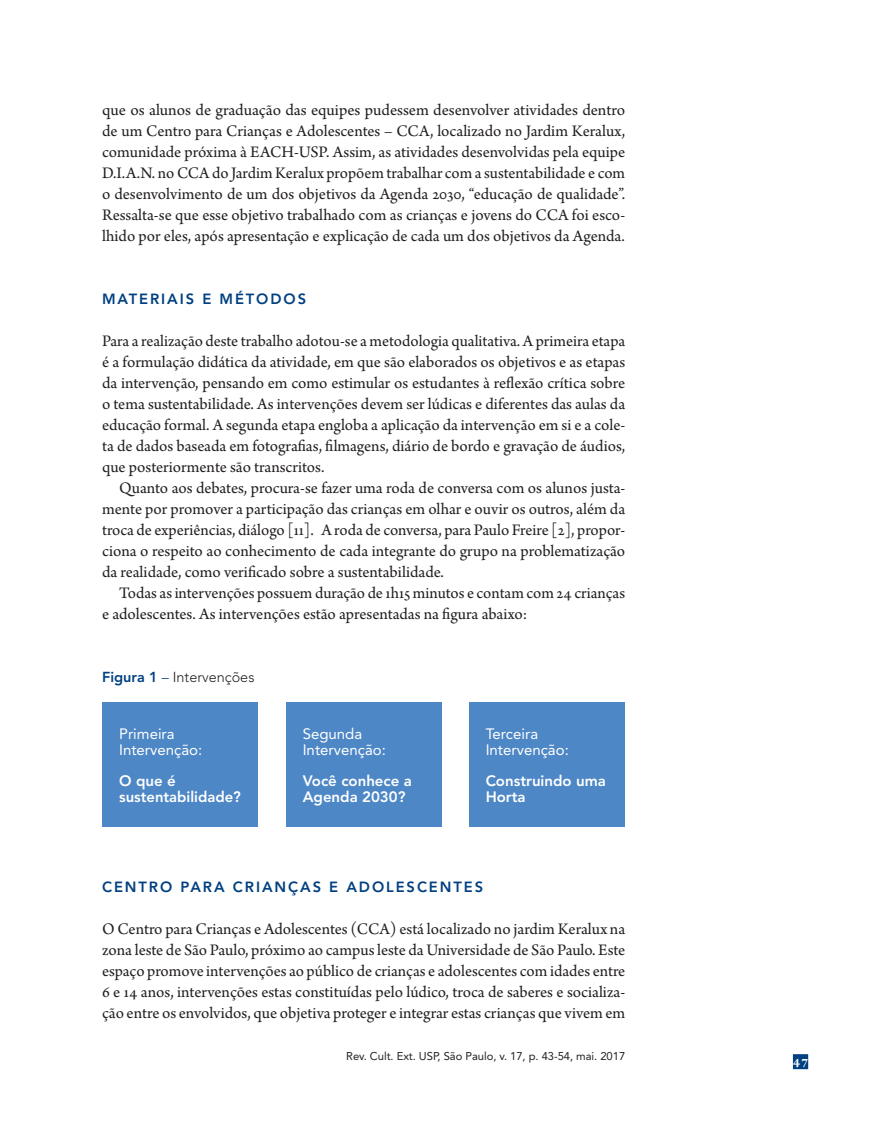
<style>
.page{position:relative;width:872px;height:1127px;background:#fff}
.page>*{position:absolute;margin:0;border:0;box-sizing:border-box;transform-origin:0 0}
.texto{font:16.95px/21px "Arno Pro";letter-spacing:-.005em;color:#231f20;text-align:justify}
.sem_recuo{font:16.95px/21px "Arno Pro";letter-spacing:-.005em;color:#231f20;text-align:justify}
.tabela_texto{font:800 15px/15.8px "Avenir LT Std";color:#fff}
.tabela_texto-2{font:15px/15.8px "Avenir LT Std";color:#fff}
.t1{font:600 15px "Arno Pro";color:#fff}
.sub_1{font:800 14.7px "Avenir LT Std";letter-spacing:.13em;color:#014081}
.titulo_tabela{font:300 14.4px "Avenir LT Std";color:#231f20}
.t2{font:11.25px "Avenir LT Std";letter-spacing:-.005em;color:#231f20}
.s1{font-weight:800;color:#014081}
.s2{color:#014081}
</style>
<div class="page">
<div style="left:793px;top:1054px;width:15px;height:15px;background:#014081"></div>
<div style="left:468px;top:703px;width:156px;height:124px;background:#4d87c6"></div>
<div style="left:286px;top:703px;width:155px;height:124px;background:#4d87c6"></div>
<div style="left:102px;top:703px;width:156px;height:124px;background:#4d87c6"></div>
<p class="texto" style="left:102px;top:100px;width:525px">que os alunos de graduação das equipes pudessem desenvolver atividades dentro de um Centro para Crianças e Adolescentes – CCA, localizado no Jardim Keralux, comunidade próxima à EACH-USP. Assim, as atividades desenvolvidas pela equipe D.I.A.N. no CCA do Jardim Keralux propõem trabalhar com a sustentabilidade e com o desenvolvimento de um dos objetivos da Agenda 2030, “educação de qualidade”.<br>Ressalta-se que esse objetivo trabalhado com as crianças e jovens do CCA foi esco&shy;lhido por eles, após apresentação e explicação de cada um dos objetivos da Agenda.</p>
<p class="sub_1" style="left:102px;top:290px;width:205px">MATERIAIS E MÉTODOS</p>
<p class="sem_recuo" style="left:102px;top:331px;width:525px">Para a realização deste trabalho adotou-se a metodologia qualitativa. A primeira etapa é a formulação didática da atividade, em que são elaborados os objetivos e as etapas da intervenção, pensando em como estimular os estudantes à reflexão crítica sobre o tema sustentabilidade. As intervenções devem ser lúdicas e diferentes das aulas da educação formal. A segunda etapa engloba a aplicação da intervenção em si e a cole&shy;ta de dados baseada em fotografias, filmagens, diário de bordo e gravação de áudios, que posteriormente são transcritos.</p>
<p class="texto" style="left:102px;top:478px;width:525px;text-indent:17px">Quanto aos debates, procura-se fazer uma roda de conversa com os alunos justa&shy;mente por promover a participação das crianças em olhar e ouvir os outros, além da troca de experiências, diálogo [11]. A roda de conversa, para Paulo Freire [2], propor&shy;ciona o respeito ao conhecimento de cada integrante do grupo na problematização da realidade, como verificado sobre a sustentabilidade.</p>
<p class="texto" style="left:102px;top:583px;width:524px;text-indent:17px">Todas as intervenções possuem duração de 1h15 minutos e contam com 24 crianças e adolescentes. As intervenções estão apresentadas na figura abaixo:</p>
<p class="titulo_tabela" style="left:102px;top:668px;width:154px"><span class="s1">Figura 1</span> <span class="s2">–</span> Intervenções</p>
<p class="tabela_texto-2" style="left:119px;top:726px;width:85px">Primeira<br>Intervenção:</p>
<p class="tabela_texto" style="left:119px;top:773px;width:123px">O que é sustentabilidade?</p>
<p class="tabela_texto-2" style="left:303px;top:726px;width:85px">Segunda<br>Intervenção:</p>
<p class="tabela_texto" style="left:303px;top:773px;width:111px">Você conhece a<br>Agenda 2030?</p>
<p class="tabela_texto-2" style="left:485px;top:726px;width:85px">Terceira<br>Intervenção:</p>
<p class="tabela_texto" style="left:485px;top:773px;width:122px">Construindo uma<br>Horta</p>
<p class="sub_1" style="left:102px;top:878px;width:382px">CENTRO PARA CRIANÇAS E ADOLESCENTES</p>
<p class="sem_recuo" style="left:102px;top:919px;width:525px">O Centro para Crianças e Adolescentes (CCA) está localizado no jardim Keralux na zona leste de São Paulo, próximo ao campus leste da Universidade de São Paulo. Este espaço promove intervenções ao público de crianças e adolescentes com idades entre 6 e 14 anos, intervenções estas constituídas pelo lúdico, troca de saberes e socializa&shy;ção entre os envolvidos, que objetiva proteger e integrar estas crianças que vivem em</p>
<p class="t2" style="left:346px;top:1049px;width:280px">Rev. Cult. Ext. USP, São Paulo, v. 17, p. 43-54, mai. 2017</p>
<p class="t1" style="left:793px;top:1052px;width:17px">47</p>
</div>
